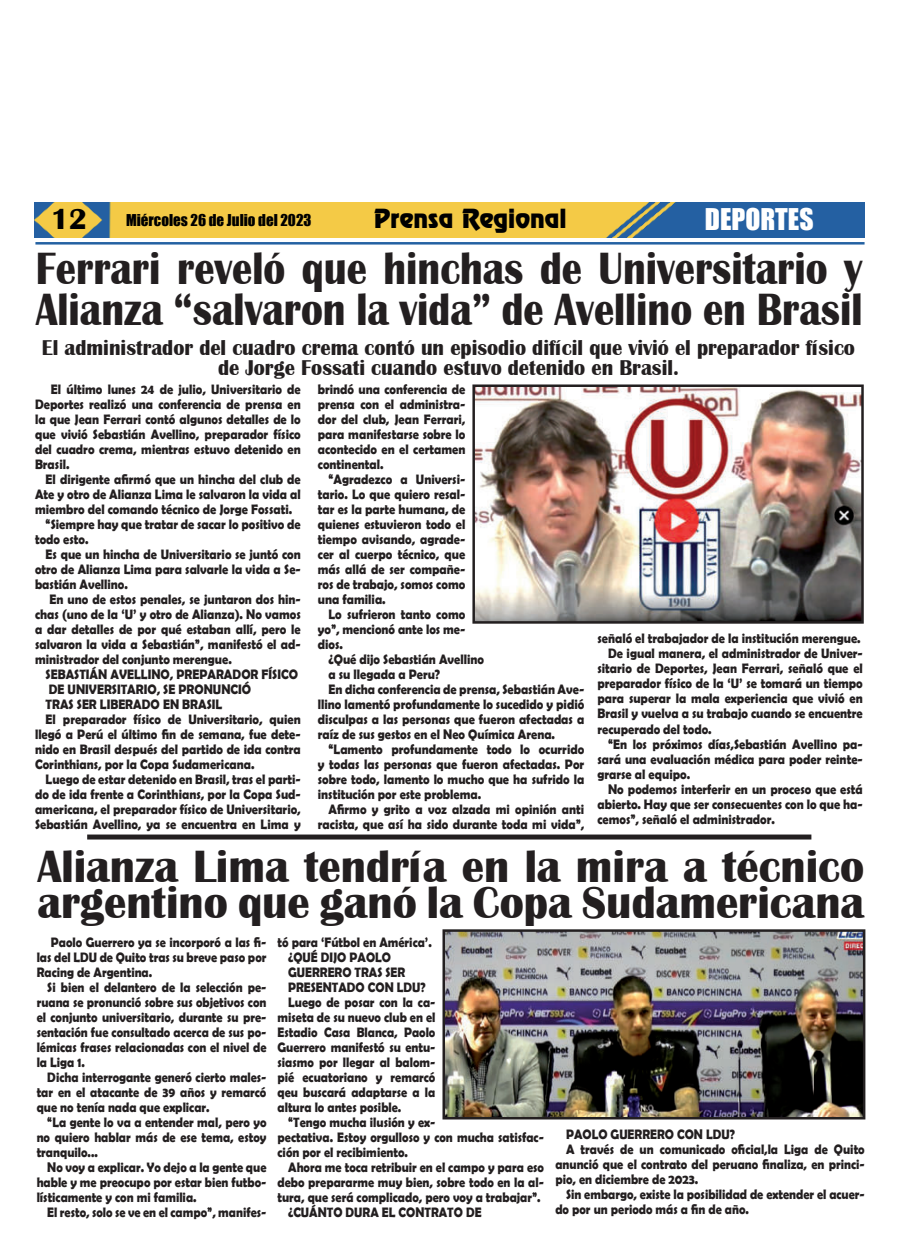
<style>
.page{position:relative;width:900px;height:1258px;background:#fff}
.page>*{position:absolute;margin:0;border:0;box-sizing:border-box;transform-origin:0 0}
.t1{font:700 46.5px/41.2px "Britannic";color:#231f20;scale:.87 1}
.t2{font:700 46.5px/36.2px "Britannic";color:#231f20;scale:.96 1}
.t3{font:700 30px "Britannic";color:#000}
.t4{font:27.5px "Impact";color:#fff}
.t5{font:23.75px "Renfrew Normal";color:#000}
.t6{font:700 22px/20px "Britannic";color:#231f20;text-align:center;scale:.93 1}
.t7{font:15px "Impact";color:#000}
.t8{font:700 13.75px/15px "Berlin Sans FB Demi";color:#231f20;text-align:justify;scale:.9 1}
.t9{font:700 13.75px/15px "Berlin Sans FB Demi";color:#231f20;text-align:justify;scale:.89 1}
</style>
<div class="page">
<img style="left:35px;top:203px;width:830px;height:35px">
<hr style="left:35px;top:242px;width:830px;height:3px;background:#2361a2">
<img style="left:476px;top:388px;width:384px;height:232px">
<div style="left:472px;top:384px;width:392px;height:240px;border:3px solid #231f20"></div>
<div style="left:87px;top:834px;width:724px;height:5px;background:#231f20"></div>
<img style="left:446px;top:933px;width:415px;height:182px">
<div style="left:442px;top:929px;width:423px;height:190px;border:3px solid #231f20"></div>
<h2 class="t3" style="left:51px;top:203px;width:38px">12</h2>
<p class="t7" style="left:126px;top:212px;width:187px">Miércoles 26 de Julio del 2023</p>
<h3 class="t5" style="left:374px;top:209px;width:194px">Prensa Regional</h3>
<h3 class="t4" style="left:705px;top:205px;width:110px">DEPORTES</h3>
<h1 class="t1" style="left:36px;top:248px;width:952px">Ferrari reveló que hinchas de Universitario y<br>Alianza “salvaron la vida” de Avellino en Brasil</h1>
<h3 class="t6" style="left:42px;top:337px;width:876px">El administrador del cuadro crema contó un episodio difícil que vivió el preparador físico de Jorge Fossati cuando estuvo detenido en Brasil.</h3>
<p class="t8" style="left:35px;top:382px;width:297px;text-indent:16px">El último lunes 24 de julio, Universitario de Deportes realizó una conferencia de prensa en la que Jean Ferrari contó algunos detalles de lo que vivió Sebastián Avellino, preparador físico del cuadro crema, mientras estuvo detenido en Brasil.</p>
<p class="t8" style="left:46px;top:471px;width:285px">El dirigente afirmó que un hincha del club de</p>
<p class="t8" style="left:35px;top:486px;width:297px">Ate y otro de Alianza Lima le salvaron la vida al</p>
<p class="t8" style="left:35px;top:502px;width:287px">miembro del comando técnico de Jorge Fossati.</p>
<p class="t8" style="left:46px;top:517px;width:285px">“Siempre hay que tratar de sacar lo positivo de</p>
<p class="t8" style="left:35px;top:532px;width:61px">todo esto.</p>
<p class="t8" style="left:46px;top:547px;width:285px">Es que un hincha de Universitario se juntó con</p>
<p class="t8" style="left:35px;top:561px;width:297px">otro de Alianza Lima para salvarle la vida a Se-</p>
<p class="t8" style="left:35px;top:577px;width:105px">bastián Avellino.</p>
<p class="t8" style="left:50px;top:592px;width:281px">En uno de estos penales, se juntaron dos hin-</p>
<p class="t8" style="left:35px;top:606px;width:297px">chas (uno de la ‘U’ y otro de Alianza). No vamos</p>
<p class="t8" style="left:35px;top:622px;width:297px">a dar detalles de por qué estaban allí, pero le</p>
<p class="t8" style="left:35px;top:636px;width:297px">salvaron la vida a Sebastián”, manifestó el ad-</p>
<p class="t8" style="left:35px;top:652px;width:220px">ministrador del conjunto merengue.</p>
<p class="t8" style="left:46px;top:667px;width:282px">SEBASTIÁN AVELLINO, PREPARADOR FÍSICO</p>
<p class="t8" style="left:49px;top:682px;width:226px">DE UNIVERSITARIO, SE PRONUNCIÓ</p>
<p class="t8" style="left:46px;top:697px;width:198px">TRAS SER LIBERADO EN BRASIL</p>
<p class="t8" style="left:46px;top:712px;width:285px">El preparador físico de Universitario, quien</p>
<p class="t8" style="left:35px;top:726px;width:297px">llegó a Perú el último fin de semana, fue dete-</p>
<p class="t8" style="left:35px;top:742px;width:297px">nido en Brasil después del partido de ida contra</p>
<p class="t8" style="left:35px;top:757px;width:245px">Corinthians, por la Copa Sudamericana.</p>
<p class="t8" style="left:46px;top:772px;width:285px">Luego de estar detenido en Brasil, tras el parti-</p>
<p class="t8" style="left:35px;top:787px;width:297px">do de ida frente a Corinthians, por la Copa Sud-</p>
<p class="t8" style="left:35px;top:802px;width:297px">americana, el preparador físico de Universitario,</p>
<p class="t8" style="left:35px;top:817px;width:297px">Sebastián Avellino, ya se encuentra en Lima y</p>
<p class="t8" style="left:318px;top:382px;width:165px">brindó una conferencia de prensa con el administra&shy;dor del club, Jean Ferrari, para manifestarse sobre lo acontecido en el certamen continental.</p>
<p class="t8" style="left:318px;top:471px;width:165px;text-indent:11px">“Agradezco a Universi&shy;tario. Lo que quiero resal&shy;tar es la parte humana, de quienes estuvieron todo el tiempo avisando, agrade&shy;cer al cuerpo técnico, que más allá de ser compañe&shy;ros de trabajo, somos como una familia.</p>
<p class="t8" style="left:318px;top:607px;width:165px;text-indent:11px">Lo sufrieron tanto como yo”, mencionó ante los me&shy;dios.</p>
<p class="t8" style="left:328px;top:652px;width:174px">¿Qué dijo Sebastián Avellino</p>
<p class="t8" style="left:328px;top:667px;width:126px">a su llegada a Peru?</p>
<p class="t8" style="left:328px;top:682px;width:286px">En dicha conferencia de prensa, Sebastián Ave-</p>
<p class="t8" style="left:318px;top:697px;width:298px">llino lamentó profundamente lo sucedido y pidió</p>
<p class="t8" style="left:318px;top:712px;width:298px">disculpas a las personas que fueron afectadas a</p>
<p class="t8" style="left:318px;top:726px;width:265px">raíz de sus gestos en el Neo Química Arena.</p>
<p class="t8" style="left:328px;top:742px;width:286px">“Lamento profundamente todo lo ocurrido</p>
<p class="t8" style="left:318px;top:757px;width:298px">y todas las personas que fueron afectadas. Por</p>
<p class="t8" style="left:318px;top:772px;width:298px">sobre todo, lamento lo mucho que ha sufrido la</p>
<p class="t8" style="left:318px;top:787px;width:183px">institución por este problema.</p>
<p class="t8" style="left:328px;top:801px;width:286px">Afirmo y grito a voz alzada mi opinión anti</p>
<p class="t8" style="left:318px;top:816px;width:297px">racista, que así ha sido durante toda mi vida”,</p>
<p class="t8" style="left:597px;top:632px;width:294px">señaló el trabajador de la institución merengue.</p>
<p class="t8" style="left:608px;top:647px;width:285px">De igual manera, el administrador de Univer-</p>
<p class="t8" style="left:597px;top:662px;width:296px">sitario de Deportes, Jean Ferrari, señaló que el</p>
<p class="t8" style="left:597px;top:677px;width:296px">preparador físico de la ‘U’ se tomará un tiempo</p>
<p class="t8" style="left:597px;top:692px;width:296px">para superar la mala experiencia que vivió en</p>
<p class="t8" style="left:597px;top:707px;width:296px">Brasil y vuelva a su trabajo cuando se encuentre</p>
<p class="t8" style="left:597px;top:722px;width:129px">recuperado del todo.</p>
<p class="t8" style="left:608px;top:737px;width:285px">“En los próximos días,Sebastián Avellino pa-</p>
<p class="t8" style="left:597px;top:752px;width:296px">sará una evaluación médica para poder reinte-</p>
<p class="t8" style="left:597px;top:767px;width:105px">grarse al equipo.</p>
<p class="t8" style="left:608px;top:782px;width:285px">No podemos interferir en un proceso que está</p>
<p class="t8" style="left:597px;top:797px;width:296px">abierto. Hay que ser consecuentes con lo que ha-</p>
<p class="t8" style="left:597px;top:811px;width:199px">cemos”, señaló el administrador.</p>
<h1 class="t2" style="left:37px;top:848px;width:863px">Alianza Lima tendría en la mira a técnico argentino que ganó la Copa Sudamericana</h1>
<p class="t9" style="left:37px;top:935px;width:260px;text-indent:14px">Paolo Guerrero ya se incorporó a las fi&shy;las del LDU de Quito tras su breve paso por Racing de Argentina.</p>
<p class="t9" style="left:37px;top:981px;width:260px;text-indent:11px">Si bien el delantero de la selección pe&shy;ruana se pronunció sobre sus objetivos con el conjunto universitario, durante su pre&shy;sentación fue consultado acerca de sus po&shy;lémicas frases relacionadas con el nivel de la Liga 1.</p>
<p class="t9" style="left:37px;top:1071px;width:260px;text-indent:11px">Dicha interrogante generó cierto males&shy;tar en el atacante de 39 años y remarcó que no tenía nada que explicar.</p>
<p class="t9" style="left:37px;top:1116px;width:260px;text-indent:11px">“La gente lo va a entender mal, pero yo no quiero hablar más de ese tema, estoy tranquilo...</p>
<p class="t9" style="left:37px;top:1161px;width:260px;text-indent:11px">No voy a explicar. Yo dejo a la gente que hable y me preocupo por estar bien futbo&shy;lísticamente y con mi familia.</p>
<p class="t9" style="left:47px;top:1205px;width:248px">El resto, solo se ve en el campo”, manifes-</p>
<p class="t9" style="left:278px;top:936px;width:175px">tó para ‘Fútbol en América’.</p>
<p class="t9" style="left:288px;top:951px;width:117px">¿QUÉ DIJO PAOLO</p>
<p class="t9" style="left:288px;top:966px;width:133px">GUERRERO TRAS SER</p>
<p class="t9" style="left:288px;top:981px;width:156px">PRESENTADO CON LDU?</p>
<p class="t9" style="left:288px;top:996px;width:167px">Luego de posar con la ca-</p>
<p class="t9" style="left:278px;top:1011px;width:179px">miseta de su nuevo club en el</p>
<p class="t9" style="left:278px;top:1026px;width:179px">Estadio Casa Blanca, Paolo</p>
<p class="t9" style="left:278px;top:1041px;width:179px">Guerrero manifestó su entu-</p>
<p class="t9" style="left:278px;top:1056px;width:179px">siasmo por llegar al balom-</p>
<p class="t9" style="left:278px;top:1071px;width:179px">pié ecuatoriano y remarcó</p>
<p class="t9" style="left:278px;top:1086px;width:179px">qeu buscará adaptarse a la</p>
<p class="t9" style="left:278px;top:1101px;width:141px">altura lo antes posible.</p>
<p class="t9" style="left:288px;top:1116px;width:167px">“Tengo mucha ilusión y ex-</p>
<p class="t9" style="left:278px;top:1131px;width:301px">pectativa. Estoy orgulloso y con mucha satisfac-</p>
<p class="t9" style="left:278px;top:1146px;width:148px">ción por el recibimiento.</p>
<p class="t9" style="left:288px;top:1161px;width:289px">Ahora me toca retribuir en el campo y para eso</p>
<p class="t9" style="left:278px;top:1176px;width:301px">debo prepararme muy bien, sobre todo en la al-</p>
<p class="t9" style="left:278px;top:1190px;width:297px">tura, que será complicado, pero voy a trabajar”.</p>
<p class="t9" style="left:288px;top:1206px;width:219px">¿CUÁNTO DURA EL CONTRATO DE</p>
<p class="t9" style="left:566px;top:1128px;width:191px">PAOLO GUERRERO CON LDU?</p>
<p class="t9" style="left:566px;top:1142px;width:337px">A través de un comunicado oficial,la Liga de Quito</p>
<p class="t9" style="left:555px;top:1157px;width:349px">anunció que el contrato del peruano finaliza, en princi-</p>
<p class="t9" style="left:555px;top:1173px;width:162px">pio, en diciembre de 2023.</p>
<p class="t9" style="left:566px;top:1188px;width:337px">Sin embargo, existe la posibilidad de extender el acuer-</p>
<p class="t9" style="left:555px;top:1202px;width:219px">do por un periodo más a fin de año.</p>
</div>
